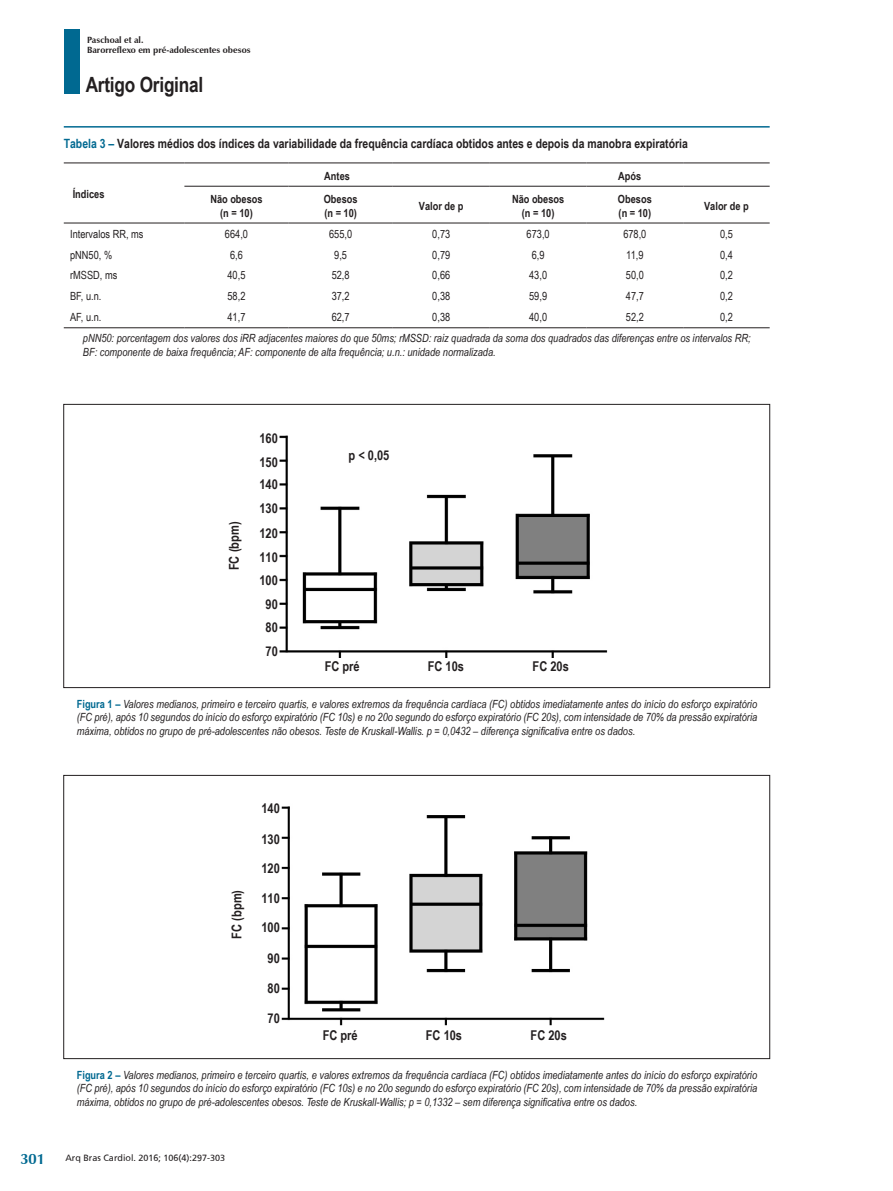
<style>
.page{position:relative;width:893px;height:1191px;background:#fff}
.page>*{position:absolute;margin:0;border:0;box-sizing:border-box;transform-origin:0 0}
.t1{font:700 21px "Arial Narrow";letter-spacing:-.01em;color:#231f20}
.t2{font:700 15px "Zapf Humanist 601 BT";color:#006991}
._01_TÍTULO_TABELA{font:700 13.5px "Arial Narrow";color:#231f20}
._01_TÍTULO_TABELA-2{font:700 12.75px "Arial Narrow";color:#231f20}
._06_-_LEGENDA_FIGURA{font:italic 11.25px/13.5px "Arial Narrow";color:#231f20;text-align:justify}
._05_LEGENDA_TABELA{font:italic 11.25px/13.5px "Arial Narrow";color:#231f20}
._02_TEXTO_TABELA_BAS{font:11.25px "Arial Narrow";color:#231f20}
._04_DESTAQUE_TABELA{font:700 11.25px "Arial Narrow";color:#231f20}
.t3{font:700 9px/10.8px "Zapf Humanist 601 BT";color:#231f20}
.t4{font:9px "Frutiger";color:#231f20}
.s1{color:#006991}
.s2{font-weight:700;font-style:normal;color:#006991}
</style>
<div class="page">
<hr style="left:64px;top:126px;width:706px;height:2px;background:#006991">
<div style="left:64px;top:29px;width:16px;height:65px;background:#006991"></div>
<hr style="left:184px;top:186px;width:105px;height:1px;background:#231f20">
<hr style="left:289px;top:186px;width:104px;height:1px;background:#231f20">
<hr style="left:393px;top:186px;width:97px;height:1px;background:#231f20">
<hr style="left:490px;top:186px;width:96px;height:1px;background:#231f20">
<hr style="left:586px;top:186px;width:97px;height:1px;background:#231f20">
<hr style="left:683px;top:186px;width:87px;height:1px;background:#231f20">
<hr style="left:64px;top:162px;width:120px;height:1px;background:#231f20">
<hr style="left:184px;top:162px;width:105px;height:1px;background:#231f20">
<hr style="left:289px;top:162px;width:104px;height:1px;background:#231f20">
<hr style="left:393px;top:162px;width:97px;height:1px;background:#231f20">
<hr style="left:490px;top:162px;width:96px;height:1px;background:#231f20">
<hr style="left:586px;top:162px;width:97px;height:1px;background:#231f20">
<hr style="left:683px;top:162px;width:87px;height:1px;background:#231f20">
<hr style="left:64px;top:223px;width:120px;height:1px;background:#231f20">
<hr style="left:184px;top:223px;width:105px;height:1px;background:#231f20">
<hr style="left:289px;top:223px;width:104px;height:1px;background:#231f20">
<hr style="left:393px;top:223px;width:97px;height:1px;background:#231f20">
<hr style="left:490px;top:223px;width:96px;height:1px;background:#231f20">
<hr style="left:586px;top:223px;width:97px;height:1px;background:#231f20">
<hr style="left:683px;top:223px;width:87px;height:1px;background:#231f20">
<hr style="left:64px;top:327px;width:120px;height:1px;background:#231f20">
<hr style="left:184px;top:327px;width:105px;height:1px;background:#231f20">
<hr style="left:289px;top:327px;width:104px;height:1px;background:#231f20">
<hr style="left:393px;top:327px;width:97px;height:1px;background:#231f20">
<hr style="left:490px;top:327px;width:96px;height:1px;background:#231f20">
<hr style="left:586px;top:327px;width:97px;height:1px;background:#231f20">
<hr style="left:683px;top:327px;width:87px;height:1px;background:#231f20">
<img style="left:279px;top:435px;width:329px;height:223px">
<div style="left:334px;top:447px;width:70px;height:14px;background:#fff"></div>
<img style="left:281px;top:806px;width:323px;height:220px">
<p class="t3" style="left:87px;top:34px;width:165px">Paschoal et al.<br>Barorreflexo em pré-adolescentes obesos</p>
<h1 class="t1" style="left:86px;top:68px;width:119px">Artigo Original</h1>
<p class="_01_TÍTULO_TABELA-2" style="left:64px;top:134px;width:626px"><span class="s1">Tabela 3 –</span> Valores médios dos índices da variabilidade da frequência cardíaca obtidos antes e depois da manobra expiratória</p>
<p class="_04_DESTAQUE_TABELA" style="left:73px;top:186px;width:33px">Índices</p>
<p class="_04_DESTAQUE_TABELA" style="left:324px;top:167px;width:27px">Antes</p>
<p class="_04_DESTAQUE_TABELA" style="left:618px;top:167px;width:25px">Após</p>
<p class="_04_DESTAQUE_TABELA" style="left:324px;top:191px;width:35px">Obesos</p>
<p class="_04_DESTAQUE_TABELA" style="left:324px;top:204px;width:34px">(n = 10)</p>
<p class="_04_DESTAQUE_TABELA" style="left:618px;top:191px;width:35px">Obesos</p>
<p class="_04_DESTAQUE_TABELA" style="left:619px;top:204px;width:34px">(n = 10)</p>
<p class="_04_DESTAQUE_TABELA" style="left:210px;top:191px;width:54px">Não obesos</p>
<p class="_04_DESTAQUE_TABELA" style="left:220px;top:204px;width:34px">(n = 10)</p>
<p class="_04_DESTAQUE_TABELA" style="left:512px;top:191px;width:54px">Não obesos</p>
<p class="_04_DESTAQUE_TABELA" style="left:522px;top:204px;width:34px">(n = 10)</p>
<p class="_04_DESTAQUE_TABELA" style="left:419px;top:197px;width:46px">Valor de p</p>
<p class="_04_DESTAQUE_TABELA" style="left:704px;top:197px;width:46px">Valor de p</p>
<p class="_02_TEXTO_TABELA_BAS" style="left:70px;top:225px;width:75px">Intervalos RR, ms</p>
<p class="_02_TEXTO_TABELA_BAS" style="left:225px;top:225px;width:25px">664,0</p>
<p class="_02_TEXTO_TABELA_BAS" style="left:329px;top:225px;width:25px">655,0</p>
<p class="_02_TEXTO_TABELA_BAS" style="left:432px;top:225px;width:19px">0,73</p>
<p class="_02_TEXTO_TABELA_BAS" style="left:527px;top:225px;width:25px">673,0</p>
<p class="_02_TEXTO_TABELA_BAS" style="left:623px;top:225px;width:25px">678,0</p>
<p class="_02_TEXTO_TABELA_BAS" style="left:720px;top:225px;width:14px">0,5</p>
<p class="_02_TEXTO_TABELA_BAS" style="left:70px;top:246px;width:44px">pNN50, %</p>
<p class="_02_TEXTO_TABELA_BAS" style="left:230px;top:246px;width:14px">6,6</p>
<p class="_02_TEXTO_TABELA_BAS" style="left:334px;top:246px;width:14px">9,5</p>
<p class="_02_TEXTO_TABELA_BAS" style="left:432px;top:246px;width:19px">0,79</p>
<p class="_02_TEXTO_TABELA_BAS" style="left:532px;top:246px;width:14px">6,9</p>
<p class="_02_TEXTO_TABELA_BAS" style="left:626px;top:246px;width:19px">11,9</p>
<p class="_02_TEXTO_TABELA_BAS" style="left:720px;top:246px;width:14px">0,4</p>
<p class="_02_TEXTO_TABELA_BAS" style="left:70px;top:267px;width:49px">rMSSD, ms</p>
<p class="_02_TEXTO_TABELA_BAS" style="left:227px;top:267px;width:19px">40,5</p>
<p class="_02_TEXTO_TABELA_BAS" style="left:332px;top:267px;width:19px">52,8</p>
<p class="_02_TEXTO_TABELA_BAS" style="left:432px;top:267px;width:19px">0,66</p>
<p class="_02_TEXTO_TABELA_BAS" style="left:529px;top:267px;width:19px">43,0</p>
<p class="_02_TEXTO_TABELA_BAS" style="left:626px;top:267px;width:19px">50,0</p>
<p class="_02_TEXTO_TABELA_BAS" style="left:720px;top:267px;width:14px">0,2</p>
<p class="_02_TEXTO_TABELA_BAS" style="left:70px;top:288px;width:33px">BF, u.n.</p>
<p class="_02_TEXTO_TABELA_BAS" style="left:227px;top:288px;width:19px">58,2</p>
<p class="_02_TEXTO_TABELA_BAS" style="left:332px;top:288px;width:19px">37,2</p>
<p class="_02_TEXTO_TABELA_BAS" style="left:432px;top:288px;width:19px">0,38</p>
<p class="_02_TEXTO_TABELA_BAS" style="left:529px;top:288px;width:19px">59,9</p>
<p class="_02_TEXTO_TABELA_BAS" style="left:626px;top:288px;width:19px">47,7</p>
<p class="_02_TEXTO_TABELA_BAS" style="left:720px;top:288px;width:14px">0,2</p>
<p class="_02_TEXTO_TABELA_BAS" style="left:70px;top:309px;width:33px">AF, u.n.</p>
<p class="_02_TEXTO_TABELA_BAS" style="left:227px;top:309px;width:19px">41,7</p>
<p class="_02_TEXTO_TABELA_BAS" style="left:332px;top:309px;width:19px">62,7</p>
<p class="_02_TEXTO_TABELA_BAS" style="left:432px;top:309px;width:19px">0,38</p>
<p class="_02_TEXTO_TABELA_BAS" style="left:529px;top:309px;width:19px">40,0</p>
<p class="_02_TEXTO_TABELA_BAS" style="left:626px;top:309px;width:19px">52,2</p>
<p class="_02_TEXTO_TABELA_BAS" style="left:720px;top:309px;width:14px">0,2</p>
<p class="_05_LEGENDA_TABELA" style="left:83px;top:331px;width:669px">pNN50: porcentagem dos valores dos iRR adjacentes maiores do que 50ms; rMSSD: raiz quadrada da soma dos quadrados das diferenças entre os intervalos RR;<br>BF: componente de baixa frequência; AF: componente de alta frequência; u.n.: unidade normalizada.</p>
<p class="_01_TÍTULO_TABELA" style="left:224px;top:570px;width:50px;rotate:-90deg">FC (bpm)</p>
<p class="_01_TÍTULO_TABELA" style="left:259px;top:428px;width:20px">160</p>
<p class="_01_TÍTULO_TABELA" style="left:259px;top:451px;width:20px">150</p>
<p class="_01_TÍTULO_TABELA" style="left:259px;top:474px;width:20px">140</p>
<p class="_01_TÍTULO_TABELA" style="left:259px;top:498px;width:20px">130</p>
<p class="_01_TÍTULO_TABELA" style="left:259px;top:523px;width:20px">120</p>
<p class="_01_TÍTULO_TABELA" style="left:259px;top:547px;width:20px">110</p>
<p class="_01_TÍTULO_TABELA" style="left:259px;top:570px;width:20px">100</p>
<p class="_01_TÍTULO_TABELA" style="left:266px;top:594px;width:14px">90</p>
<p class="_01_TÍTULO_TABELA" style="left:266px;top:617px;width:14px">80</p>
<p class="_01_TÍTULO_TABELA" style="left:266px;top:640px;width:14px">70</p>
<p class="_01_TÍTULO_TABELA" style="left:348px;top:444px;width:42px">p &lt; 0,05</p>
<p class="_01_TÍTULO_TABELA" style="left:325px;top:656px;width:37px">FC pré</p>
<p class="_01_TÍTULO_TABELA" style="left:428px;top:656px;width:38px">FC 10s</p>
<p class="_01_TÍTULO_TABELA" style="left:533px;top:656px;width:38px">FC 20s</p>
<p class="_06_-_LEGENDA_FIGURA" style="left:77px;top:697px;width:682px"><span class="s2">Figura 1 –</span> Valores medianos, primeiro e terceiro quartis, e valores extremos da frequência cardíaca (FC) obtidos imediatamente antes do início do esforço expiratório (FC pré), após 10 segundos do início do esforço expiratório (FC 10s) e no 20o segundo do esforço expiratório (FC 20s), com intensidade de 70% da pressão expiratória máxima, obtidos no grupo de pré-adolescentes não obesos. Teste de Kruskall-Wallis. p = 0,0432 – diferença significativa entre os dados.</p>
<h2 class="t2" style="left:20px;top:1149px;width:26px">301</h2>
<p class="_01_TÍTULO_TABELA" style="left:227px;top:938px;width:50px;rotate:-90deg">FC (bpm)</p>
<p class="_01_TÍTULO_TABELA" style="left:261px;top:798px;width:20px">140</p>
<p class="_01_TÍTULO_TABELA" style="left:261px;top:828px;width:20px">130</p>
<p class="_01_TÍTULO_TABELA" style="left:261px;top:858px;width:20px">120</p>
<p class="_01_TÍTULO_TABELA" style="left:261px;top:887px;width:20px">110</p>
<p class="_01_TÍTULO_TABELA" style="left:261px;top:917px;width:20px">100</p>
<p class="_01_TÍTULO_TABELA" style="left:268px;top:948px;width:14px">90</p>
<p class="_01_TÍTULO_TABELA" style="left:268px;top:978px;width:14px">80</p>
<p class="_01_TÍTULO_TABELA" style="left:268px;top:1008px;width:14px">70</p>
<p class="_01_TÍTULO_TABELA" style="left:323px;top:1025px;width:37px">FC pré</p>
<p class="_01_TÍTULO_TABELA" style="left:426px;top:1025px;width:38px">FC 10s</p>
<p class="_01_TÍTULO_TABELA" style="left:531px;top:1025px;width:38px">FC 20s</p>
<p class="_06_-_LEGENDA_FIGURA" style="left:77px;top:1068px;width:682px"><span class="s2">Figura 2 –</span> Valores medianos, primeiro e terceiro quartis, e valores extremos da frequência cardíaca (FC) obtidos imediatamente antes do início do esforço expiratório (FC pré), após 10 segundos do início do esforço expiratório (FC 10s) e no 20o segundo do esforço expiratório (FC 20s), com intensidade de 70% da pressão expiratória máxima, obtidos no grupo de pré-adolescentes obesos. Teste de Kruskall-Wallis; p = 0,1332 – sem diferença significativa entre os dados.</p>
<p class="t4" style="left:65px;top:1153px;width:161px">Arq Bras Cardiol. 2016; 106(4):297-303</p>
</div>
